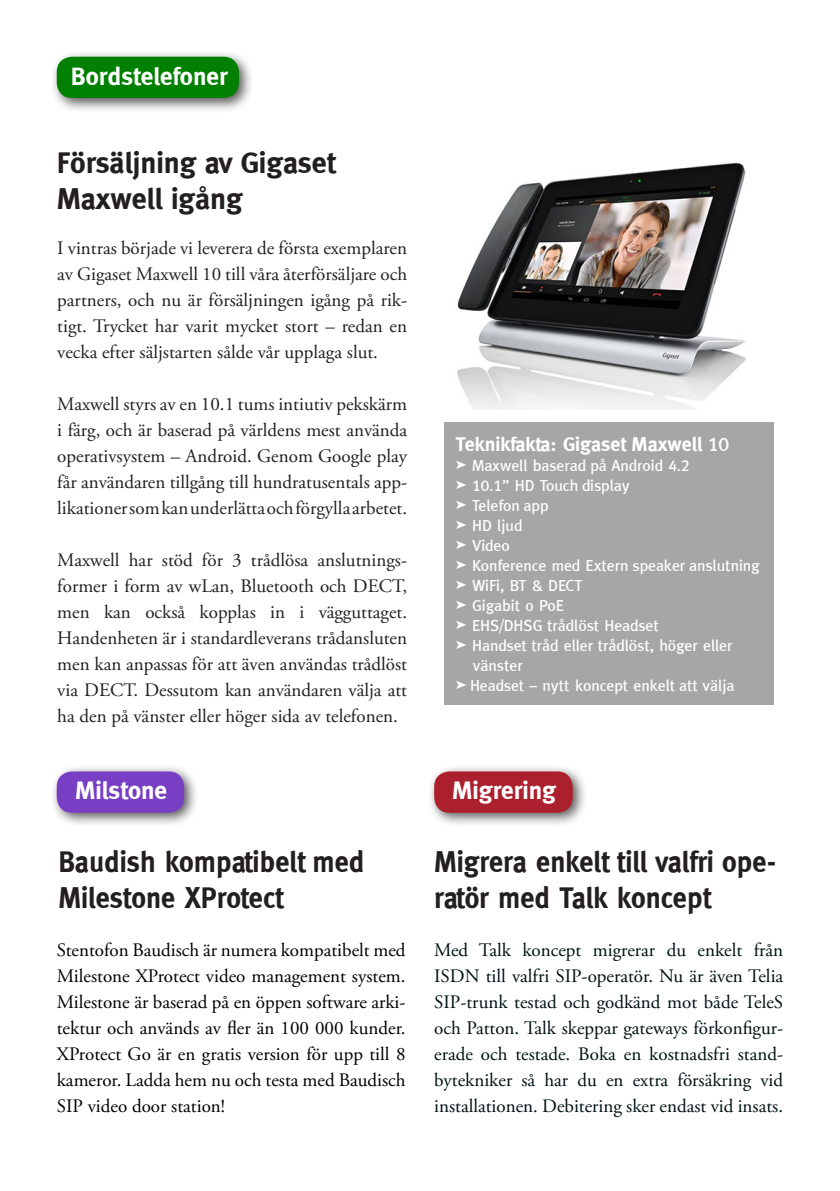
<style>
.page{position:relative;width:840px;height:1191px;background:#fff}
.page>*{position:absolute;margin:0;border:0;box-sizing:border-box;transform-origin:0 0}
.t1{font:700 30px/36px "Meta";color:#231f20;scale:.94 1}
.t2{font:700 30px/36px "Meta";color:#231f20}
.t3{font:700 25.2px "Meta";color:#fff}
.t4{font:700 20px "Meta";color:#fff}
.t5{font:19px/26px "Adobe Garamond Pro";color:#231f20;text-align:justify}
.t6{font:19px/26px "Adobe Garamond Pro";color:#001213;text-align:justify}
.t7{font:19px/26px "Adobe Garamond Pro";color:#000;text-align:justify}
.t8{font:500 16px/20px "Meta";color:#fff}
.s1{font-family:"Meta Caps";font-weight:500}
.s2{font-family:"Meta Caps"}
</style>
<div class="page">
<img style="left:457px;top:163px;width:289px;height:247px">
<div style="left:50px;top:50px;width:203px;height:63px;background:#231f20;opacity:.75"></div>
<div style="left:57px;top:57px;width:182px;height:41px;background:#008000;border-radius:15px"></div>
<div style="left:444px;top:422px;width:329px;height:282px;background:#a6a6a6"></div>
<div style="left:50px;top:764px;width:149px;height:64px;background:#231f20;opacity:.75"></div>
<div style="left:57px;top:771px;width:127px;height:41px;background:#783fc4;border-radius:15px"></div>
<div style="left:427px;top:764px;width:160px;height:64px;background:#231f20;opacity:.75"></div>
<div style="left:434px;top:771px;width:138px;height:41px;background:#ac202e;border-radius:15px"></div>
<p class="t3" style="left:71px;top:61px;width:158px">Bordstelefoner</p>
<p class="t2" style="left:57px;top:144px;width:281px">Försäljning av Gigaset<br>Maxwell igång</p>
<p class="t5" style="left:57px;top:236px;width:351px">I vintras började vi leverera de första exemplaren av Gigaset Maxwell 10 till våra återförsäljare och partners, och nu är försäljningen igång på rik&shy;tigt. Trycket har varit mycket stort – redan en vecka efter säljstarten sålde vår upplaga slut.</p>
<p class="t5" style="left:57px;top:392px;width:351px">Maxwell styrs av en 10.1 tums intiutiv pekskärm i färg, och är baserad på världens mest använda operativsystem – Android. Genom Google play får användaren tillgång till hundratusentals app&shy;likationer som kan underlätta och förgylla arbetet.</p>
<p class="t5" style="left:57px;top:548px;width:351px">Maxwell har stöd för 3 trådlösa anslutnings&shy;former i form av wLan, Bluetooth och DECT, men kan också kopplas in i vägguttaget.<br>Handenheten är i standardleverans trådansluten men kan anpassas för att även användas trådlöst via DECT. Dessutom kan användaren välja att ha den på vänster eller höger sida av telefonen.</p>
<p class="t4" style="left:455px;top:432px;width:275px">Teknikfakta: Gigaset Maxwell <span class="s1">10</span></p>
<p class="t8" style="left:470px;top:455px;width:291px">Maxwell baserad på Android <span class="s2">4.2<br>10.1</span>” HD Touch display<br>Telefon app<br>HD ljud<br>Video<br>Konference med Extern speaker anslutning<br>WiFi, BT &amp; DECT<br>Gigabit o PoE<br>EHS/DHSG trådlöst Headset<br>Handset tråd eller trådlöst, höger eller vänster<br>Headset – nytt koncept enkelt att välja</p>
<p class="t3" style="left:75px;top:776px;width:93px">Milstone</p>
<p class="t3" style="left:452px;top:776px;width:105px">Migrering</p>
<p class="t1" style="left:58px;top:843px;width:327px">Baudish kompatibelt med<br>Milestone XProtect</p>
<p class="t7" style="left:57px;top:938px;width:350px">Stentofon Baudisch är numera kompatibelt med Milestone XProtect video management system.<br>Milestone är baserad på en öppen software arki&shy;tektur och används av fler än 100 000 kunder.<br>XProtect Go är en gratis version för upp till 8 kameror. Ladda hem nu och testa med Baudisch SIP video door station!</p>
<p class="t1" style="left:434px;top:843px;width:365px">Migrera enkelt till valfri ope&shy;ratör med Talk koncept</p>
<p class="t6" style="left:434px;top:938px;width:350px">Med Talk koncept migrerar du enkelt från ISDN till valfri SIP-operatör. Nu är även Telia SIP-trunk testad och godkänd mot både TeleS och Patton. Talk skeppar gateways förkonfigur&shy;erade och testade. Boka en kostnadsfri stand&shy;bytekniker så har du en extra försäkring vid installationen. Debitering sker endast vid insats.</p>
</div>
